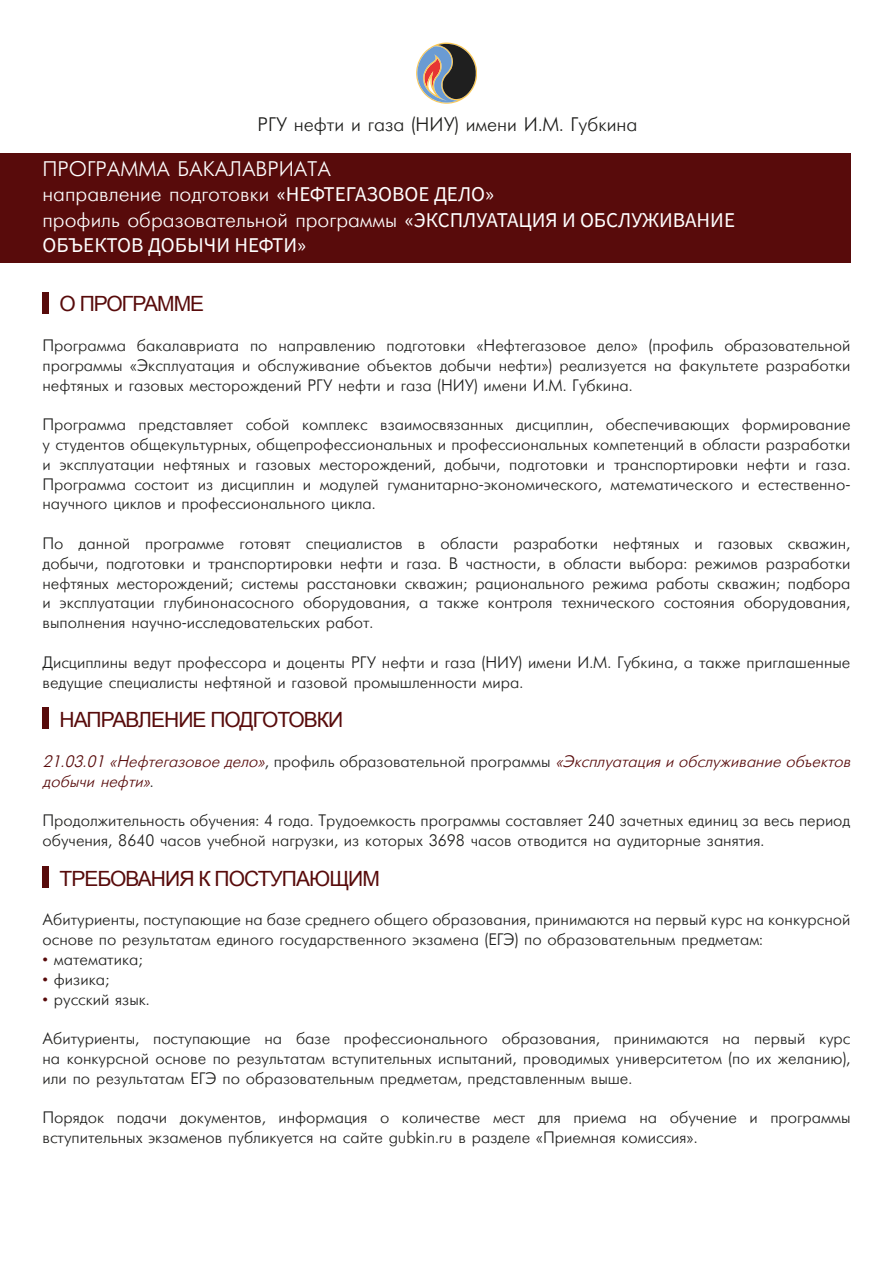
<style>
.page{position:relative;width:893px;height:1263px;background:#fff}
.page>*{position:absolute;margin:0;border:0;box-sizing:border-box;transform-origin:0 0}
.t1{font:21px/25.2px "Futuris Cyrillic";color:#fff}
.t2{font:21px "Arial";letter-spacing:-.045em;color:#580b0b}
.t3{font:21px "Source Sans Pro";color:#fff}
.t4{font:19.5px "Futuris Cyrillic";color:#1d1d1b}
.t5{font:16.5px/19.8px "Futuris Cyrillic";color:#1d1d1b;text-align:justify}
.t6{font:italic 16.5px/19.8px "Futuris Cyrillic";color:#580b0b}
.s1{font-family:"Source Sans Pro"}
.s2{font-style:normal;color:#1d1d1b}
.s3{color:#580b0b}
</style>
<div class="page">
<div style="left:43px;top:292px;width:6px;height:22px;background:#580b0b"></div>
<div style="left:43px;top:707px;width:6px;height:22px;background:#580b0b"></div>
<div style="left:43px;top:866px;width:6px;height:22px;background:#580b0b"></div>
<div style="left:0;top:153px;width:850px;height:110px;background:#580b0b"></div>
<svg style="left:416px;top:43px;width:61px;height:61px"></svg>
<p class="t4" style="left:258px;top:115px;width:381px">РГУ нефти и газа (НИУ) имени И.М. Губкина</p>
<p class="t1" style="left:43px;top:157px;width:694px">ПРОГРАММА БАКАЛАВРИАТА<br>направление подготовки <span class="s1">«НЕФТЕГАЗОВОЕ ДЕЛО»<br></span>профиль образовательной программы <span class="s1">«ЭКСПЛУАТАЦИЯ И ОБСЛУЖИВАНИЕ</span></p>
<p class="t3" style="left:43px;top:231px;width:265px">ОБЪЕКТОВ ДОБЫЧИ НЕФТИ»</p>
<p class="t2" style="left:60px;top:290px;width:146px">О ПРОГРАММЕ</p>
<p class="t5" style="left:43px;top:336px;width:809px">Программа бакалавриата по направлению подготовки «Нефтегазовое дело» (профиль образовательной программы «Эксплуатация и обслуживание объектов добычи нефти») реализуется на факультете разработки нефтяных и газовых месторождений РГУ нефти и газа (НИУ) имени И.М. Губкина.</p>
<p class="t5" style="left:43px;top:415px;width:809px">Программа представляет собой комплекс взаимосвязанных дисциплин, обеспечивающих формирование у студентов общекультурных, общепрофессиональных и профессиональных компетенций в области разработки и эксплуатации нефтяных и газовых месторождений, добычи, подготовки и транспортировки нефти и газа.<br>Программа состоит из дисциплин и модулей гуманитарно-экономического, математического и естественно&shy;научного циклов и профессионального цикла.</p>
<p class="t5" style="left:43px;top:534px;width:809px">По данной программе готовят специалистов в области разработки нефтяных и газовых скважин, добычи, подготовки и транспортировки нефти и газа. В частности, в области выбора: режимов разработки нефтяных месторождений; системы расстановки скважин; рационального режима работы скважин; подбора и эксплуатации глубинонасосного оборудования, а также контроля технического состояния оборудования, выполнения научно-исследовательских работ.</p>
<p class="t5" style="left:43px;top:653px;width:809px">Дисциплины ведут профессора и доценты РГУ нефти и газа (НИУ) имени И.М. Губкина, а также приглашенные ведущие специалисты нефтяной и газовой промышленности мира.</p>
<p class="t2" style="left:60px;top:706px;width:285px">НАПРАВЛЕНИЕ ПОДГОТОВКИ</p>
<p class="t6" style="left:43px;top:752px;width:814px">21.03.01 «Нефтегазовое дело»<span class="s2">, п р о ф и л ь о б р а з о в а т е л ь н о й п р о г р а мм ы</span> «Эксплуатацияи обслуживание объектов добычи нефти»<span class="s2">.</span></p>
<p class="t5" style="left:43px;top:811px;width:809px">Продолжительность обучения: 4 года. Трудоемкость программы составляет 240 зачетных единиц за весь период обучения, 8640 часов учебной нагрузки, из которых 3698 часов отводится на аудиторные занятия.</p>
<p class="t2" style="left:60px;top:864px;width:322px">ТРЕБОВАНИЯ К ПОСТУПАЮЩИМ</p>
<p class="t5" style="left:43px;top:910px;width:809px">Абитуриенты, поступающие на базе среднего общего образования, принимаются на первый курс на конкурсной основе по результатам единого государственного экзамена (ЕГЭ) по образовательным предметам:</p>
<p class="t5" style="left:43px;top:950px;width:101px"><span class="s3">•</span> математика;</p>
<p class="t5" style="left:43px;top:970px;width:68px"><span class="s3">•</span> физика;</p>
<p class="t5" style="left:43px;top:989px;width:109px"><span class="s3">•</span> русский язык.</p>
<p class="t5" style="left:43px;top:1029px;width:809px">Абитуриенты, поступающие на базе профессионального образования, принимаются на первый курс на конкурсной основе по результатам вступительных испытаний, проводимых университетом (по их желанию), или по результатам ЕГЭ по образовательным предметам, представленным выше.</p>
<p class="t5" style="left:43px;top:1108px;width:809px">Порядок подачи документов, информация о количестве мест для приема на обучение и программы вступительных экзаменов публикуется на сайте gubkin.ru в разделе «Приемная комиссия».</p>
</div>
